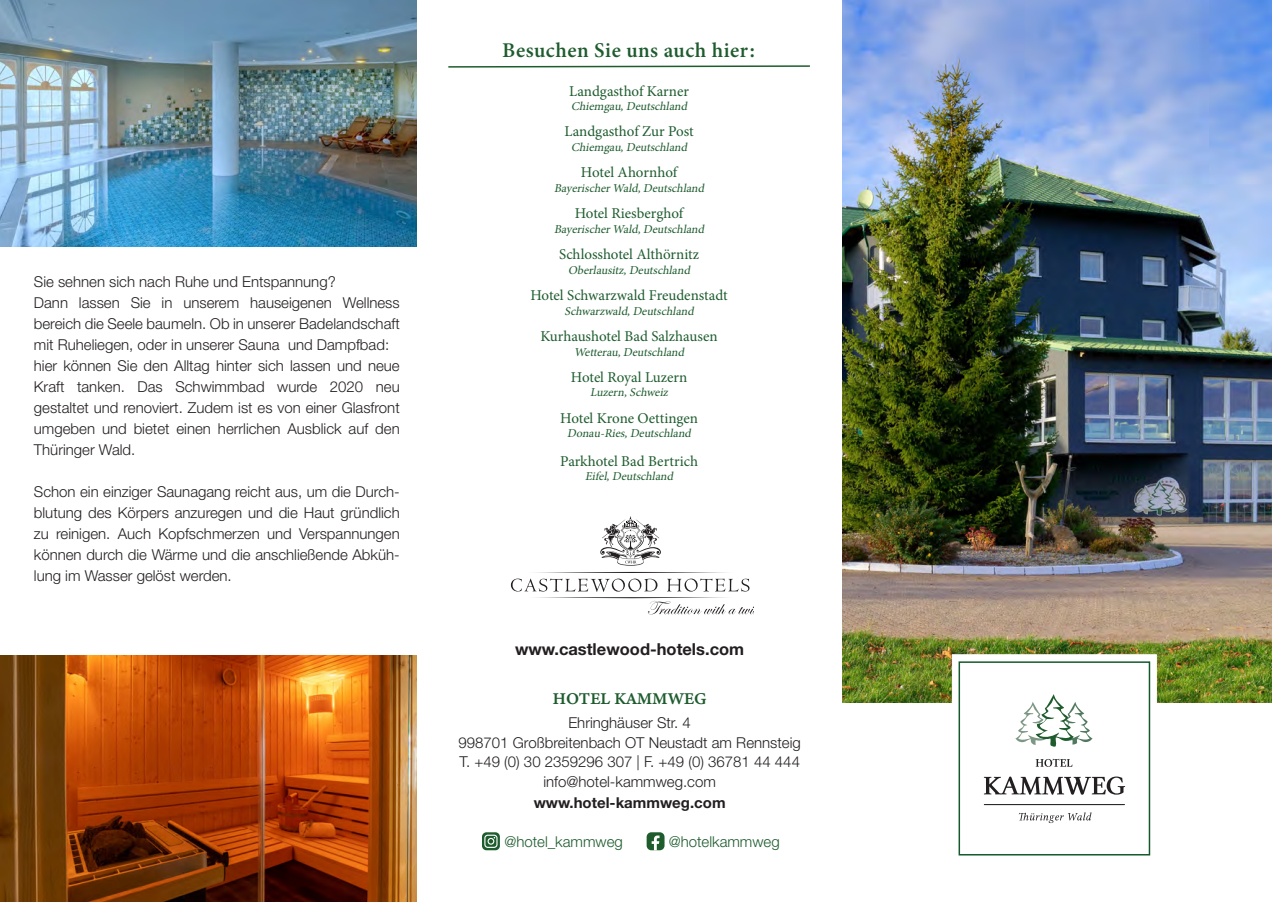
<style>
.page{position:relative;width:1272px;height:902px;background:#fff}
.page>*{position:absolute;margin:0;border:0;box-sizing:border-box;transform-origin:0 0}
.t1{font:600 21px "Minion 3";letter-spacing:.025em;color:#1e5c2e}
.t2{font:700 16.5px "Helvetica Neue LT Pro";color:#231f20}
.t3{font:600 16.5px "Minion 3 Caption";letter-spacing:-.015em;color:#1e5c2e}
.t4{font:300 15px/21px "Helvetica Neue LT Pro";color:#231f20}
.t5{font:15px "Minion Pro";letter-spacing:-.005em;color:#1e5c2e}
.t6{font:300 15px "Helvetica Neue LT Pro";color:#1e5c2e}
.t7{font:700 15px "Helvetica Neue LT Pro";color:#231f20}
.t8{font:italic 12px "Minion Pro";color:#1e5c2e}
</style>
<div class="page">
<img style="left:842px;top:0;width:429px;height:702px">
<img style="left:0;top:0;width:417px;height:247px">
<img style="left:0;top:655px;width:417px;height:246px">
<div style="left:952px;top:654px;width:204px;height:208px;background:#fff;border:1px solid #fff"></div>
<svg style="left:1015px;top:694px;width:77px;height:52px"></svg>
<hr style="left:984px;top:804px;width:140px;height:1px;background:#0e1212">
<svg style="left:983px;top:776px;width:141px;height:18px"></svg>
<svg style="left:1035px;top:758px;width:37px;height:8px"></svg>
<svg style="left:1018px;top:812px;width:73px;height:11px"></svg>
<div style="left:958px;top:661px;width:192px;height:194px;border:2px solid #14592d"></div>
<svg style="left:482px;top:832px;width:18px;height:18px"></svg>
<svg style="left:484px;top:834px;width:13px;height:13px"></svg>
<div style="left:646px;top:832px;width:18px;height:18px;background:#1e5c2e;border-radius:5px"></div>
<svg style="left:651px;top:835px;width:8px;height:15px"></svg>
<svg style="left:448px;top:65px;width:362px;height:3px"></svg>
<svg style="left:600px;top:516px;width:61px;height:49px"></svg>
<svg style="left:511px;top:572px;width:242px;height:42px"></svg>
<p class="t4" style="left:34px;top:271px;width:367px">Sie sehnen sich nach Ruhe und Entspannung?<br>Dann lassen Sie in unserem hauseigenen Wellness bereich die Seele baumeln. Ob in unserer Badelandschaft mit Ruheliegen, oder in unserer Sauna und Dampfbad: hier können Sie den Alltag hinter sich lassen und neue Kraft tanken. Das Schwimmbad wurde 2020 neu gestaltet und renoviert. Zudem ist es von einer Glasfront umgeben und bietet einen herrlichen Ausblick auf den Thüringer Wald.</p>
<p class="t4" style="left:34px;top:481px;width:367px;text-align:justify">Schon ein einziger Saunagang reicht aus, um die Durch&shy;blutung des Körpers anzuregen und die Haut gründlich zu reinigen. Auch Kopfschmerzen und Verspannungen können durch die Wärme und die anschließende Abküh&shy;lung im Wasser gelöst werden.</p>
<h1 class="t1" style="left:502px;top:36px;width:255px">Besuchen Sie uns auch hier:</h1>
<p class="t5" style="left:569px;top:81px;width:121px">Landgasthof Karner</p>
<p class="t8" style="left:571px;top:98px;width:120px">Chiemgau,Deutschland</p>
<p class="t5" style="left:564px;top:122px;width:131px">Landgasthof Zur Post</p>
<p class="t8" style="left:571px;top:139px;width:120px">Chiemgau,Deutschland</p>
<p class="t5" style="left:581px;top:162px;width:98px">Hotel Ahornhof</p>
<p class="t8" style="left:554px;top:180px;width:154px">BayerischerWald,Deutschland</p>
<p class="t5" style="left:575px;top:203px;width:110px">Hotel Riesberghof</p>
<p class="t8" style="left:554px;top:221px;width:154px">BayerischerWald,Deutschland</p>
<p class="t5" style="left:559px;top:244px;width:142px">Schlosshotel Althörnitz</p>
<p class="t8" style="left:568px;top:262px;width:126px">Oberlausitz,Deutschland</p>
<p class="t5" style="left:530px;top:285px;width:199px">Hotel Schwarzwald Freudenstadt</p>
<p class="t8" style="left:564px;top:303px;width:133px">Schwarzwald,Deutschland</p>
<p class="t5" style="left:540px;top:326px;width:179px">Kurhaushotel Bad Salzhausen</p>
<p class="t8" style="left:574px;top:343px;width:114px">Wetterau,Deutschland</p>
<p class="t5" style="left:571px;top:367px;width:118px">Hotel Royal Luzern</p>
<p class="t8" style="left:590px;top:384px;width:82px">Luzern,Schweiz</p>
<p class="t5" style="left:560px;top:408px;width:139px">Hotel Krone Oettingen</p>
<p class="t8" style="left:567px;top:425px;width:128px">Donau-Ries,Deutschland</p>
<p class="t5" style="left:560px;top:451px;width:139px">Parkhotel Bad Bertrich</p>
<p class="t8" style="left:585px;top:468px;width:92px">Eifel,Deutschland</p>
<p class="t2" style="left:515px;top:639px;width:231px">www.castlewood-hotels.com</p>
<p class="t3" style="left:552px;top:687px;width:155px">HOTEL KAMMWEG</p>
<p class="t4" style="left:458px;top:712px;width:344px;line-height:19.5px;text-align:center">Ehringhäuser Str. 4<br>998701 Großbreitenbach OT Neustadt am Rennsteig T. +49 (0) 30 2359296 307 | F. +49 (0) 36781 44 444 info@hotel-kammweg.com</p>
<p class="t7" style="left:533px;top:793px;width:193px">www.hotel-kammweg.com</p>
<p class="t6" style="left:504px;top:832px;width:120px">@hotel_kammweg</p>
<p class="t6" style="left:668px;top:832px;width:112px">@hotelkammweg</p>
</div>
